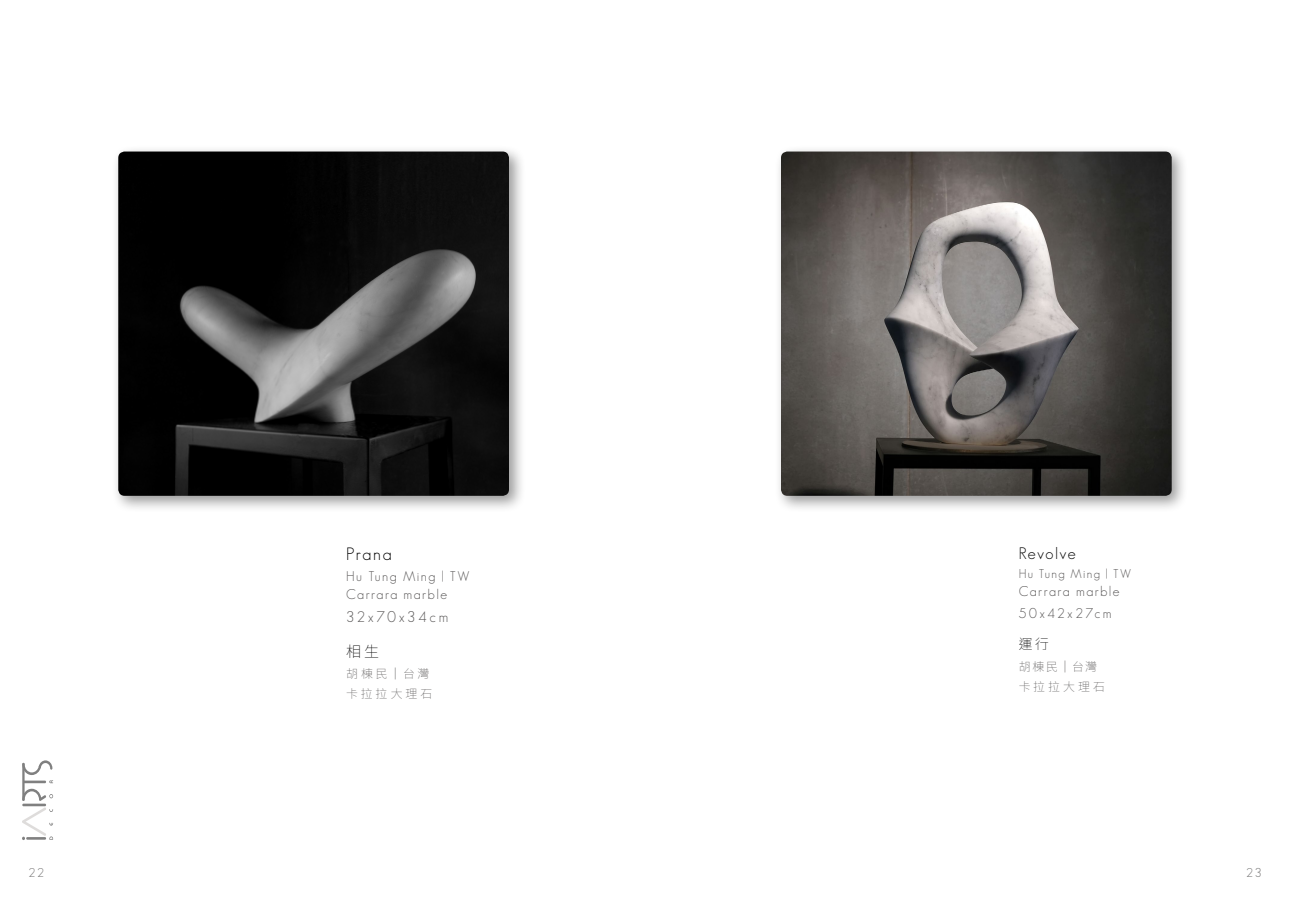
<style>
.page{position:relative;width:1290px;height:911px;background:#fff}
.page>*{position:absolute;margin:0;border:0;box-sizing:border-box;transform-origin:0 0}
.t1{font:300 17.5px "Geosans";letter-spacing:.085em;color:#000}
.t2{font:300 16.25px "Geosans";letter-spacing:.08em;color:#000}
.t3{font:300 15px "Geosans";letter-spacing:.185em;color:#595757}
.t4{font:100 15px "Noto Sans TC";color:#000}
.t5{font:300 13.75px/18.8px "Geosans";letter-spacing:.1em;color:#595757}
.t6{font:100 13.75px "Noto Sans TC";color:#000}
.t7{font:300 12.5px "Geosans";letter-spacing:.105em;color:#595757}
.t8{font:300 12.5px "Geosans";color:#727171}
.t9{font:100 11.88px/20px "Noto Sans TC";letter-spacing:.25em;color:#595757}
</style>
<div class="page">
<hr style="left:22px;top:803px;width:24px;height:3px;background:#000">
<svg style="left:22px;top:760px;width:31px;height:41px"></svg>
<svg style="left:22px;top:807px;width:31px;height:33px"></svg>
<div style="left:112px;top:145px;width:414px;height:367px;background:#000;opacity:.4"></div>
<img style="left:118px;top:151px;width:391px;height:345px">
<div style="left:774px;top:145px;width:414px;height:367px;background:#000;opacity:.4"></div>
<img style="left:781px;top:151px;width:391px;height:345px">
<p class="t1" style="left:346px;top:544px;width:47px">Prana</p>
<p class="t5" style="left:346px;top:566px;width:125px">Hu Tung Ming | TW<br>Carrara marble</p>
<p class="t3" style="left:346px;top:608px;width:104px">32x70x34cm</p>
<p class="t4" style="left:346px;top:642px;width:34px">相生</p>
<p class="t9" style="left:346px;top:664px;width:88px">胡棟民｜台灣卡拉拉大理石</p>
<p class="t2" style="left:1018px;top:544px;width:59px">Revolve</p>
<p class="t7" style="left:1018px;top:566px;width:114px">Hu Tung Ming | TW</p>
<p class="t5" style="left:1018px;top:581px;width:102px;line-height:21.2px">Carrara marble<br>50x42x27cm</p>
<p class="t6" style="left:1018px;top:636px;width:32px">運行</p>
<p class="t9" style="left:1018px;top:656px;width:88px">胡棟民｜台灣卡拉拉大理石</p>
<p class="t8" style="left:28px;top:865px;width:17px">22</p>
<p class="t8" style="left:1246px;top:865px;width:17px">23</p>
</div>
